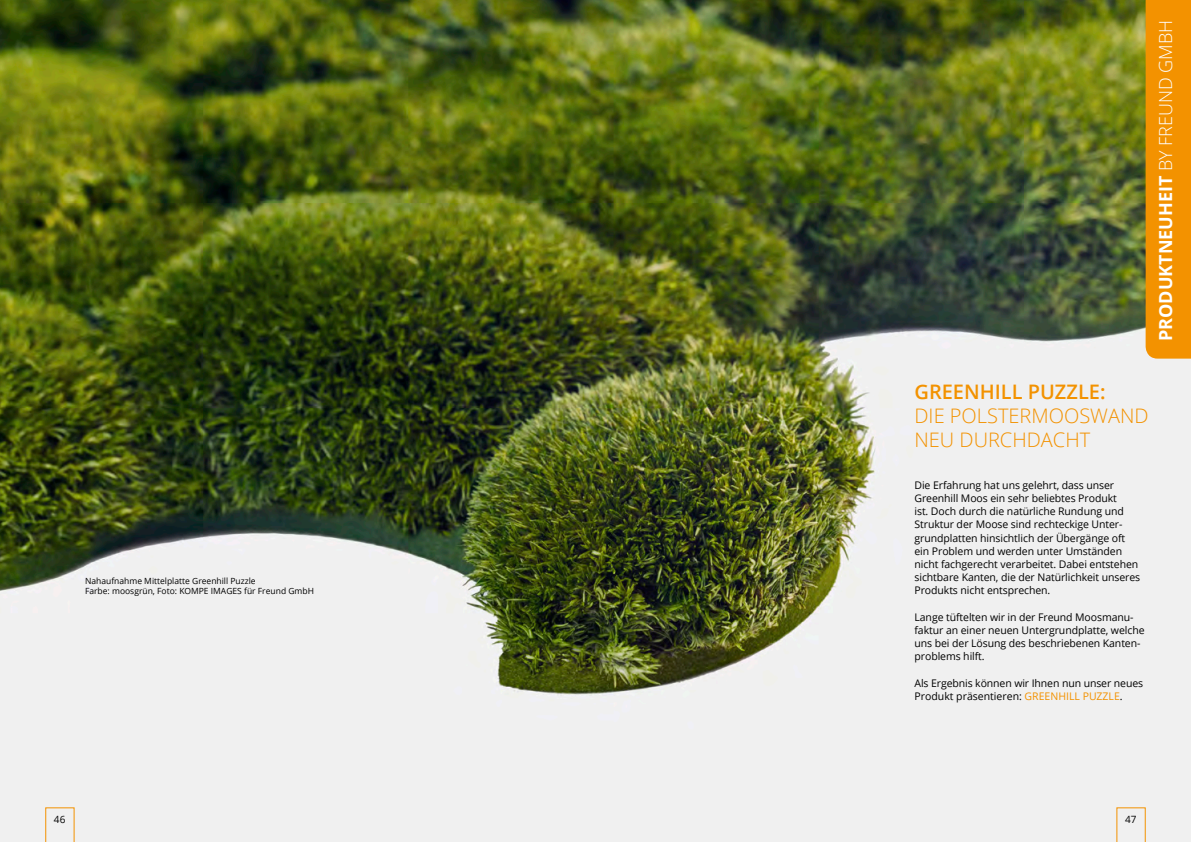
<style>
.page{position:relative;width:1191px;height:842px;background:#fff}
.page>*{position:absolute;margin:0;border:0;box-sizing:border-box;transform-origin:0 0}
.t1{font:300 20px/24px "Open Sans";color:#f39200}
.t2{font:600 20px "Open Sans";color:#f39200}
.t3{font:700 18px "Open Sans";color:#fff}
.t4{font:10.5px/13.2px "Open Sans";letter-spacing:-.01em;color:#000}
.t5{font:10px "Open Sans";color:#000}
.t6{font:8.5px/10.2px "Open Sans";color:#000}
.s1{font-weight:300}
.s2{color:#f39200}
</style>
<div class="page">
<img style="left:0;top:0;width:1191px;height:842px">
<div style="left:1145px;top:0;width:46px;height:359px;background:#f39200"></div>
<svg style="left:45px;top:807px;width:29px;height:35px"></svg>
<svg style="left:1116px;top:807px;width:29px;height:35px"></svg>
<p class="t6" style="left:85px;top:576px;width:230px">Nahaufnahme Mittelplatte Greenhill Puzzle<br>Farbe: moosgrün, Foto: KOMPE IMAGES für Freund GmbH</p>
<h2 class="t3" style="left:1152px;top:341px;width:323px;rotate:-90deg">PRODUKTNEUHEIT <span class="s1">BY FREUND GMBH</span></h2>
<h1 class="t2" style="left:914px;top:378px;width:192px">GREENHILL PUZZLE:</h1>
<h1 class="t1" style="left:914px;top:404px;width:236px">DIE POLSTERMOOSWAND<br>NEU DURCHDACHT</h1>
<p class="t4" style="left:914px;top:478px;width:227px">Die Erfahrung hat uns gelehrt, dass unser Greenhill Moos ein sehr beliebtes Produkt<br>ist. Doch durch die natürliche Rundung und Struktur der Moose sind rechteckige Unter&shy;grundplatten hinsichtlich der Übergänge oft ein Problem und werden unter Umständen nicht fachgerecht verarbeitet. Dabei entstehen sichtbare Kanten, die der Natürlichkeit unseres Produkts nicht entsprechen.</p>
<p class="t4" style="left:914px;top:610px;width:231px">Lange tüftelten wir in der Freund Moosmanu&shy;faktur an einer neuen Untergrundplatte, welche uns bei der Lösung des beschriebenen Kanten&shy;problems hilft.</p>
<p class="t4" style="left:914px;top:676px;width:230px">Als Ergebnis können wir Ihnen nun unser neues<br>Produkt präsentieren: <span class="s2">GREENHILL PUZZLE</span>.</p>
<p class="t5" style="left:54px;top:812px;width:13px">46</p>
<p class="t5" style="left:1125px;top:812px;width:13px">47</p>
</div>
